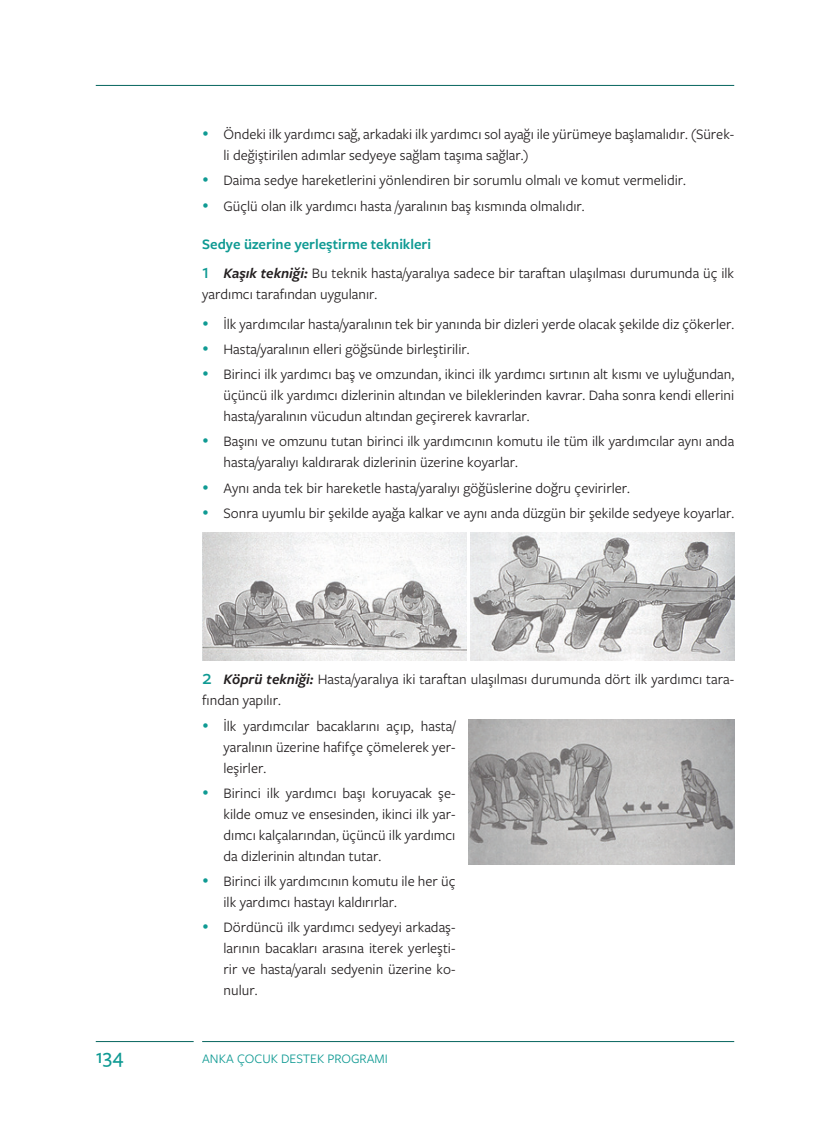
<style>
.page{position:relative;width:830px;height:1127px;background:#fff}
.page>*{position:absolute;margin:0;border:0;box-sizing:border-box;transform-origin:0 0}
.t1{font:500 21px "Freight Sans Pro";color:#0f9a93}
.t2{font:15px/21px "Freight Sans Pro";color:#231f20}
.t3{font:13.5px "Freight Sans Pro";color:#0f9a93}
.s1{color:#0f9a93}
.s2{font-weight:600;color:#0f9a93}
.s3{font-weight:500;font-size:21px;color:#0f9a93}
.s4{font-weight:600;font-style:italic}
</style>
<div class="page">
<hr style="left:202px;top:1041px;width:531px;height:1px;background:#05645e">
<hr style="left:96px;top:1041px;width:97px;height:1px;background:#05645e">
<hr style="left:96px;top:85px;width:637px;height:1px;background:#05645e">
<img style="left:202px;top:532px;width:264px;height:128px">
<img style="left:470px;top:532px;width:263px;height:128px">
<img style="left:468px;top:719px;width:265px;height:145px">
<p class="t2" style="left:223px;top:123px;width:512px;text-indent:-21px"><span class="s1">•</span> Öndeki ilk yardımcı sağ, arkadaki ilk yardımcı sol ayağı ile yürümeye başlamalıdır. (Sürek&shy;li değiştirilen adımlar sedyeye sağlam taşıma sağlar.)</p>
<p class="t2" style="left:202px;top:169px;width:485px"><span class="s1">•</span> Daima sedye hareketlerini yönlendiren bir sorumlu olmalı ve komut vermelidir.</p>
<p class="t2" style="left:202px;top:195px;width:384px"><span class="s1">•</span> Güçlü olan ilk yardımcı hasta /yaralının baş kısmında olmalıdır.</p>
<p class="t2" style="left:202px;top:228px;width:533px;line-height:29.5px"><span class="s2">Sedye üzerine yerleştirme teknikleri<br></span><span class="s3">1</span> <span class="s4">Kaşık tekniği:</span> Bu teknik hasta/yaralıya sadece bir taraftan ulaşılması durumunda üç ilk</p>
<p class="t2" style="left:202px;top:283px;width:177px">yardımcı tarafından uygulanır.</p>
<p class="t2" style="left:202px;top:313px;width:533px"><span class="s1">•</span> İlk yardımcılar hasta/yaralının tek bir yanında bir dizleri yerde olacak şekilde diz çökerler.</p>
<p class="t2" style="left:202px;top:338px;width:269px"><span class="s1">•</span> Hasta/yaralının elleri göğsünde birleştirilir.</p>
<p class="t2" style="left:223px;top:363px;width:512px;text-align:justify;text-indent:-21px"><span class="s1">•</span> Birinci ilk yardımcı baş ve omzundan, ikinci ilk yardımcı sırtının alt kısmı ve uyluğundan, üçüncü ilk yardımcı dizlerinin altından ve bileklerinden kavrar. Daha sonra kendi ellerini hasta/yaralının vücudun altından geçirerek kavrarlar.</p>
<p class="t2" style="left:223px;top:430px;width:512px;text-indent:-21px"><span class="s1">•</span> Başını ve omzunu tutan birinci ilk yardımcının komutu ile tüm ilk yardımcılar aynı anda hasta/yaralıyı kaldırarak dizlerinin üzerine koyarlar.</p>
<p class="t2" style="left:202px;top:477px;width:429px"><span class="s1">•</span> Aynı anda tek bir hareketle hasta/yaralıyı göğüslerine doğru çevirirler.</p>
<p class="t2" style="left:202px;top:502px;width:533px"><span class="s1">•</span> Sonra uyumlu bir şekilde ayağa kalkar ve aynı anda düzgün bir şekilde sedyeye koyarlar.</p>
<p class="t2" style="left:202px;top:667px;width:533px"><span class="s3">2</span> <span class="s4">Köprü tekniği:</span> Hasta/yaralıya iki taraftan ulaşılması durumunda dört ilk yardımcı tara&shy;fından yapılır.</p>
<p class="t2" style="left:223px;top:715px;width:233px;text-align:justify;text-indent:-21px"><span class="s1">•</span> İlk yardımcılar bacaklarını açıp, hasta/ yaralının üzerine hafifçe çömelerek yer&shy;leşirler.</p>
<p class="t2" style="left:223px;top:782px;width:233px;text-align:justify;text-indent:-21px"><span class="s1">•</span> Birinci ilk yardımcı başı koruyacak şe&shy;kilde omuz ve ensesinden, ikinci ilk yar&shy;dımcı kalçalarından, üçüncü ilk yardımcı da dizlerinin altından tutar.</p>
<p class="t2" style="left:223px;top:870px;width:233px;text-indent:-21px"><span class="s1">•</span> Birinci ilk yardımcının komutu ile her üç ilk yardımcı hastayı kaldırırlar.</p>
<p class="t2" style="left:223px;top:916px;width:233px;text-align:justify;text-indent:-21px"><span class="s1">•</span> Dördüncü ilk yardımcı sedyeyi arkadaş&shy;larının bacakları arasına iterek yerleşti&shy;rir ve hasta/yaralı sedyenin üzerine ko&shy;nulur.</p>
<h1 class="t1" style="left:96px;top:1042px;width:29px">134</h1>
<p class="t3" style="left:202px;top:1049px;width:187px">ANKA ÇOCUK DESTEK PROGRAMI</p>
</div>
